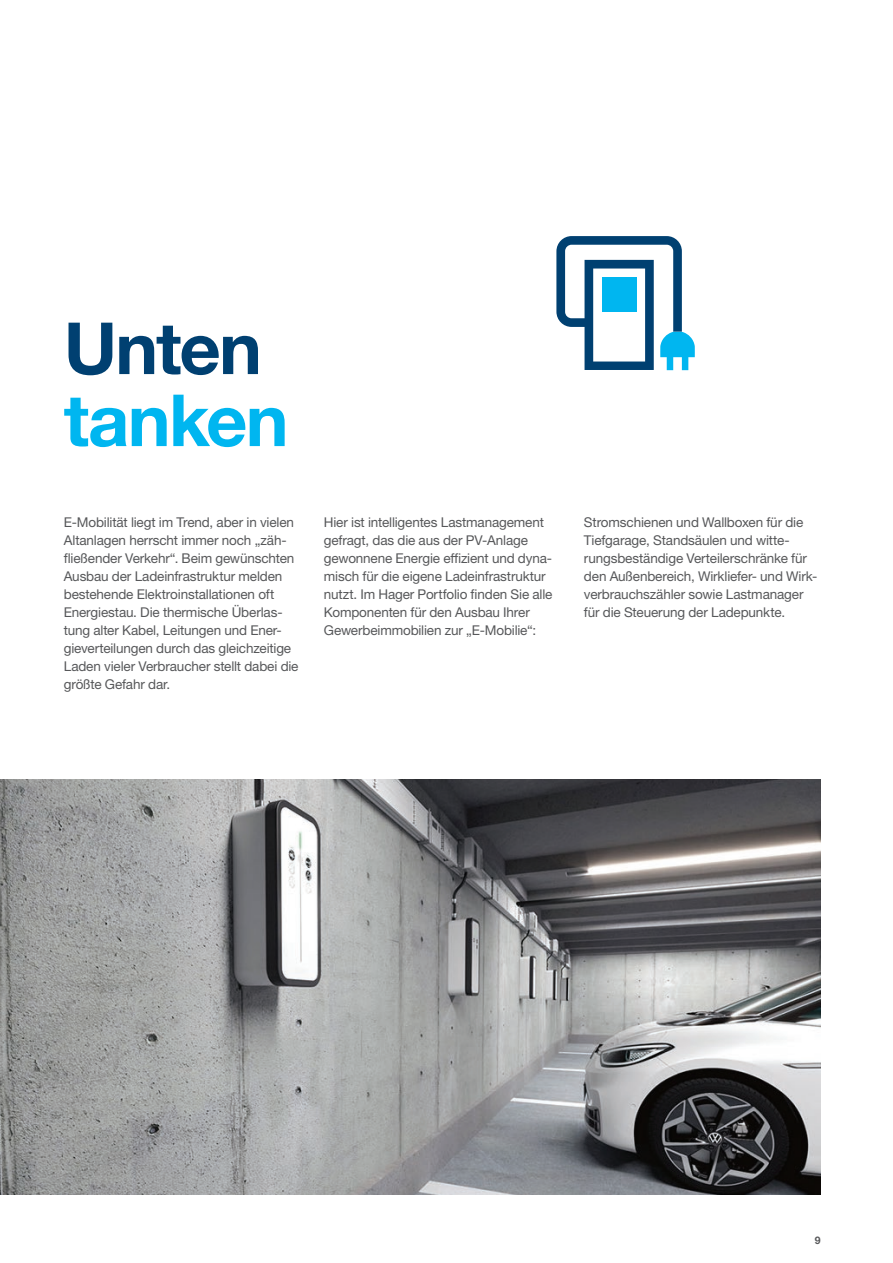
<style>
.page{position:relative;width:893px;height:1263px;background:#fff}
.page>*{position:absolute;margin:0;border:0;box-sizing:border-box;transform-origin:0 0}
.hager_Headline_48pt_48pt_bold{font:700 72px/72px "Helvetica Neue LTW1 G";letter-spacing:-.025em;color:#00b6f0}
.hager_Teaser_text_14pt_18pt_roman{font:13.5px/18px "Helvetica Neue LTW1 G";letter-spacing:-.01em;color:#57585a}
.hager_Pagina_7pt_9pt_bold{font:700 10.5px "Helvetica Neue LTW1 G";color:#57585a}
.s1{color:#004071}
</style>
<div class="page">
<img style="left:0;top:779px;width:821px;height:416px">
<svg style="left:556px;top:236px;width:139px;height:134px"></svg>
<p class="hager_Headline_48pt_48pt_bold" style="left:64px;top:312px;width:226px"><span class="s1">Unten </span>tanken</p>
<p class="hager_Teaser_text_14pt_18pt_roman" style="left:64px;top:513px;width:236px">E-Mobilität liegt im Trend, aber in vielen Altanlagen herrscht immer noch „zäh&shy;fließender Verkehr“. Beim gewünschten Ausbau der Ladeinfrastruktur melden bestehende Elektroinstallationen oft Energiestau. Die thermische Überlas&shy;tung alter Kabel, Leitungen und Ener&shy;gieverteilungen durch das gleichzeitige Laden vieler Verbraucher stellt dabei die größte Gefahr dar.</p>
<p class="hager_Teaser_text_14pt_18pt_roman" style="left:324px;top:513px;width:230px">Hier ist intelligentes Lastmanagement gefragt, das die aus der PV-Anlage gewonnene Energie effizient und dyna&shy;misch für die eigene Ladeinfrastruktur nutzt. Im Hager Portfolio finden Sie alle Komponenten für den Ausbau Ihrer Gewerbeimmobilien zur „E-Mobilie“:</p>
<p class="hager_Teaser_text_14pt_18pt_roman" style="left:584px;top:513px;width:235px">Stromschienen und Wallboxen für die Tiefgarage, Standsäulen und witte&shy;rungsbeständige Verteilerschränke für den Außenbereich, Wirkliefer- und Wirk&shy;verbrauchszähler sowie Lastmanager für die Steuerung der Ladepunkte.</p>
<p class="hager_Pagina_7pt_9pt_bold" style="left:815px;top:1233px;width:7px">9</p>
</div>
